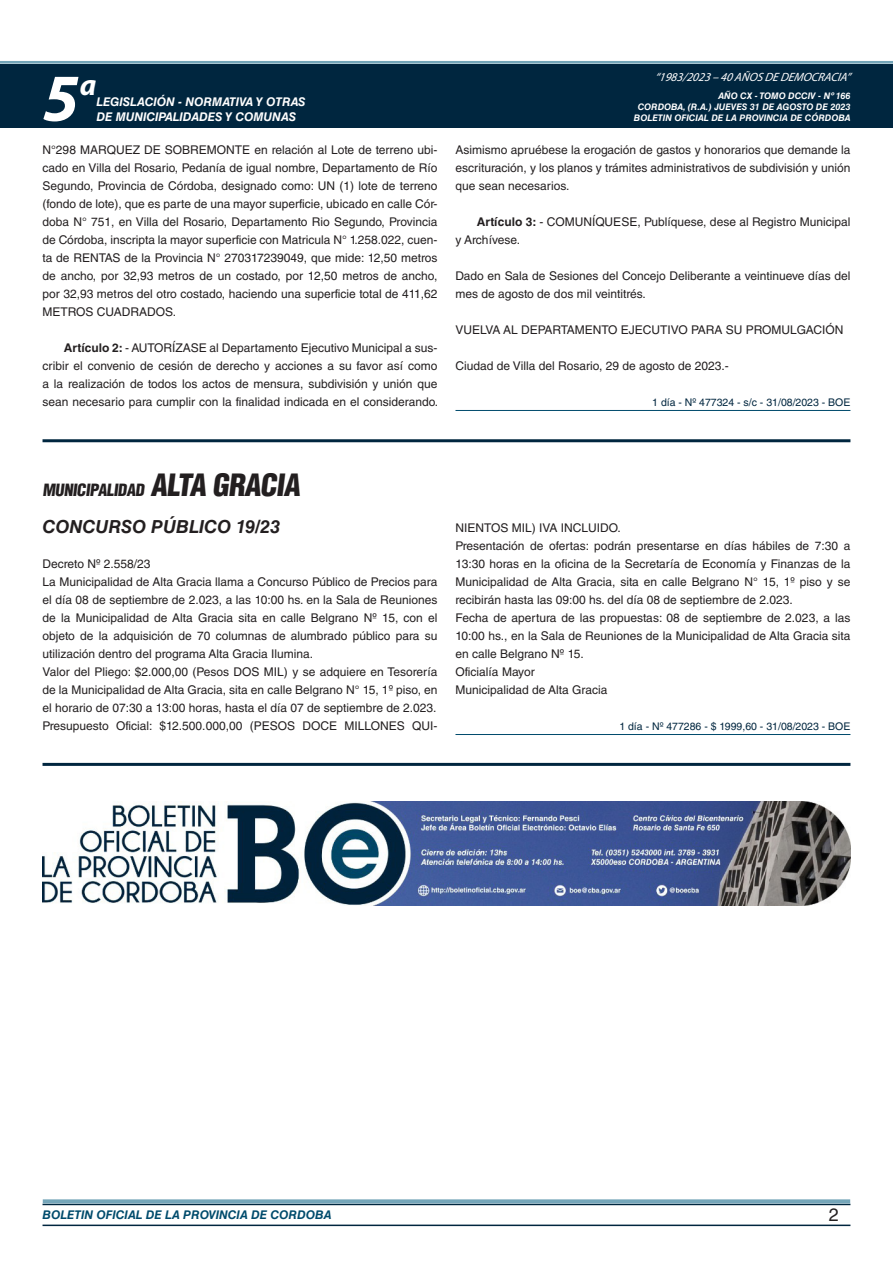
<style>
.page{position:relative;width:893px;height:1263px;background:#fff}
.page>*{position:absolute;margin:0;border:0;box-sizing:border-box;transform-origin:0 0}
.t1{font:italic 700 67.5px "Myriad Pro";color:#fff}
.t2{font:italic 700 30px "Myriad Pro";color:#fff}
.NOMBRE_DE_MINISTERIO{font:italic 700 18px "Helvetica LT Std";color:#231f20}
.t3{font:18px "Helvetica LT Std";color:#231f20}
.BASE{font:900 condensed 16.5px "Helvetica LT Std";color:#231f20}
.TEXTO_BASE{font:12px/18px "Helvetica LT Std";color:#231f20;text-align:justify}
.t4{font:italic 700 12px "Helvetica LT Std";color:#fff}
.t5{font:italic 700 12px "Helvetica LT Std";color:#004b6c}
.t6{font:italic 12px "Myriad Pro";color:#fff}
.FECHA_DE_VENCIMIENTO{font:10.5px "Helvetica LT Std";color:#00263f}
.t7{font:italic 700 9px/10.8px "Helvetica LT Std";color:#fff;text-align:right}
.s1{font-weight:700}
.s2{font-size:30px}
</style>
<div class="page">
<div style="left:0;top:61px;width:893px;height:6px;background:#fff;opacity:.75"></div>
<div style="left:0;top:64px;width:893px;height:64px;background:#00263f"></div>
<hr style="left:43px;top:1224px;width:807px;height:2px;background:#00263f">
<div style="left:42px;top:1198px;width:809px;height:8px;background:#fff;opacity:.75"></div>
<hr style="left:455px;top:410px;width:395px;height:1px;background:#004b6c">
<hr style="left:43px;top:439px;width:807px;height:3px;background:#00263f">
<hr style="left:455px;top:734px;width:395px;height:1px;background:#004b6c">
<hr style="left:43px;top:763px;width:807px;height:3px;background:#00263f">
<img style="left:43px;top:802px;width:807px;height:103px">
<h1 class="t1" style="left:43px;top:54px;width:38px">5</h1>
<h2 class="t2" style="left:80px;top:66px;width:18px">a</h2>
<p class="t4" style="left:96px;top:95px;width:211px">LEGISLACIÓN - NORMATIVA Y OTRAS</p>
<p class="t4" style="left:96px;top:109px;width:201px">DE MUNICIPALIDADES Y COMUNAS</p>
<p class="TEXTO_BASE" style="left:43px;top:141px;width:396px">N°298 MARQUEZ DE SOBREMONTE en relación al Lote de terreno ubi&shy;cado en Villa del Rosario, Pedanía de igual nombre, Departamento de Río Segundo, Provincia de Córdoba, designado como: UN (1) lote de terreno (fondo de lote), que es parte de una mayor superficie, ubicado en calle Cór&shy;doba N° 751, en Villa del Rosario, Departamento Rio Segundo, Provincia de Córdoba, inscripta la mayor superficie con Matricula N° 1.258.022, cuen&shy;ta de RENTAS de la Provincia N° 270317239049, que mide: 12,50 metros de ancho, por 32,93 metros de un costado, por 12,50 metros de ancho, por 32,93 metros del otro costado, haciendo una superficie total de 411,62<br>METROS CUADRADOS.</p>
<p class="TEXTO_BASE" style="left:43px;top:339px;width:397px;text-indent:21px"><span class="s1">Artículo 2:</span> - AUTORÍZASE al Departamento Ejecutivo Municipal a sus&shy;cribir el convenio de cesión de derecho y acciones a su favor así como a la realización de todos los actos de mensura, subdivisión y unión que sean necesario para cumplir con la finalidad indicada en el considerando.</p>
<p class="t6" style="left:655px;top:70px;width:197px">“ 1983/2023 – 40 AÑOS DE DEMOCRACIA”</p>
<p class="t7" style="left:634px;top:91px;width:218px">AÑO CX - TOMO DCCIV - Nº 166<br>CORDOBA, (R.A.) JUEVES 31 DE AGOSTO DE 2023<br>BOLETIN OFICIAL DE LA PROVINCIA DE CÓRDOBA</p>
<p class="TEXTO_BASE" style="left:455px;top:141px;width:396px">Asimismo apruébese la erogación de gastos y honorarios que demande la escrituración, y los planos y trámites administrativos de subdivisión y unión que sean necesarios.</p>
<p class="TEXTO_BASE" style="left:455px;top:213px;width:396px;text-indent:21px"><span class="s1">Artículo 3:</span> - COMUNÍQUESE, Publíquese, dese al Registro Municipal y Archívese.</p>
<p class="TEXTO_BASE" style="left:455px;top:267px;width:396px">Dado en Sala de Sesiones del Concejo Deliberante a veintinueve días del mes de agosto de dos mil veintitrés.</p>
<p class="TEXTO_BASE" style="left:455px;top:321px;width:390px">VUELVA AL DEPARTAMENTO EJECUTIVO PARA SU PROMULGACIÓN</p>
<p class="TEXTO_BASE" style="left:455px;top:357px;width:275px">Ciudad de Villa del Rosario, 29 de agosto de 2023.-</p>
<p class="FECHA_DE_VENCIMIENTO" style="left:652px;top:396px;width:200px">1 día - Nº 477324 - s/c - 31/08/2023 - BOE</p>
<p class="BASE" style="left:43px;top:479px;width:264px">MUNICIPALIDAD <span class="s2">ALTA GRACIA</span></p>
<p class="NOMBRE_DE_MINISTERIO" style="left:43px;top:516px;width:239px">CONCURSO PÚBLICO 19/23</p>
<p class="TEXTO_BASE" style="left:43px;top:555px;width:109px">Decreto Nº 2.558/23</p>
<p class="TEXTO_BASE" style="left:43px;top:573px;width:396px">La Municipalidad de Alta Gracia llama a Concurso Público de Precios para el día 08 de septiembre de 2.023, a las 10:00 hs. en la Sala de Reuniones de la Municipalidad de Alta Gracia sita en calle Belgrano Nº 15, con el objeto de la adquisición de 70 columnas de alumbrado público para su utilización dentro del programa Alta Gracia Ilumina.</p>
<p class="TEXTO_BASE" style="left:43px;top:663px;width:396px">Valor del Pliego: $2.000,00 (Pesos DOS MIL) y se adquiere en Tesorería de la Municipalidad de Alta Gracia, sita en calle Belgrano N° 15, 1º piso, en el horario de 07:30 a 13:00 horas, hasta el día 07 de septiembre de 2.023.</p>
<p class="TEXTO_BASE" style="left:43px;top:717px;width:396px">Presupuesto Oficial: $12.500.000,00 (PESOS DOCE MILLONES QUI-</p>
<p class="TEXTO_BASE" style="left:455px;top:519px;width:167px">NIENTOS MIL) IVA INCLUIDO.</p>
<p class="TEXTO_BASE" style="left:455px;top:537px;width:396px">Presentación de ofertas: podrán presentarse en días hábiles de 7:30 a 13:30 horas en la oficina de la Secretaría de Economía y Finanzas de la Municipalidad de Alta Gracia, sita en calle Belgrano N° 15, 1º piso y se recibirán hasta las 09:00 hs. del día 08 de septiembre de 2.023.</p>
<p class="TEXTO_BASE" style="left:455px;top:609px;width:396px">Fecha de apertura de las propuestas: 08 de septiembre de 2.023, a las 10:00 hs., en la Sala de Reuniones de la Municipalidad de Alta Gracia sita en calle Belgrano Nº 15.</p>
<p class="TEXTO_BASE" style="left:455px;top:663px;width:81px">Oficialía Mayor</p>
<p class="TEXTO_BASE" style="left:455px;top:681px;width:153px">Municipalidad de Alta Gracia</p>
<p class="FECHA_DE_VENCIMIENTO" style="left:619px;top:720px;width:233px">1 día - Nº 477286 - $ 1999,60 - 31/08/2023 - BOE</p>
<p class="t5" style="left:43px;top:1208px;width:290px">BOLETIN OFICIAL DE LA PROVINCIA DE CORDOBA</p>
<p class="t3" style="left:829px;top:1204px;width:12px">2</p>
</div>
